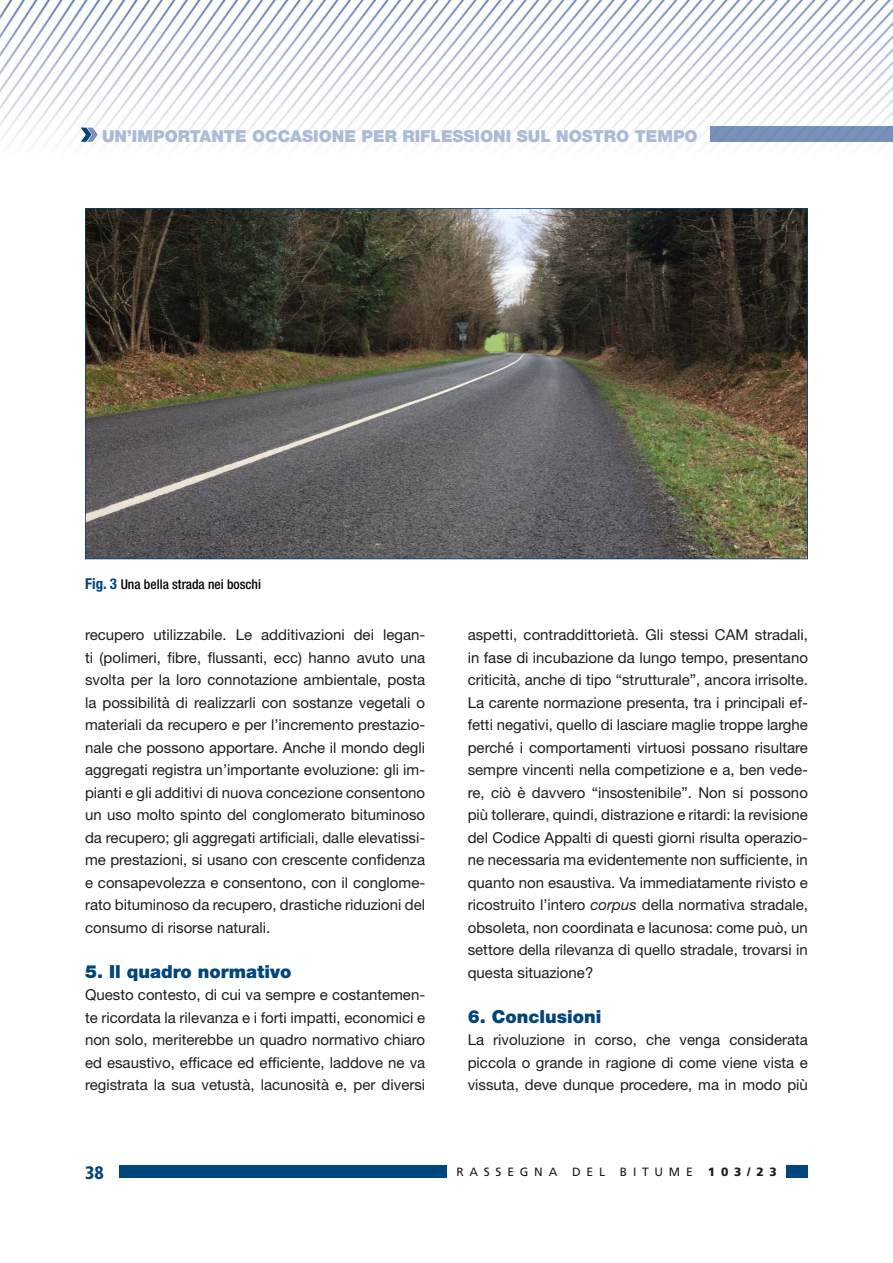
<style>
.page{position:relative;width:893px;height:1263px;background:#fff}
.page>*{position:absolute;margin:0;border:0;box-sizing:border-box;transform-origin:0 0}
.t1{font:900 18px "Helvetica Neue";color:#00457b}
.t2{font:900 condensed 18px "Frutiger";color:#00457b}
.t3{font:900 16.5px "Helvetica Neue";color:#acbad5}
.t4{font:15px/22.5px "Helvetica Neue";color:#1d1d1b;text-align:justify}
.t5{font:500 condensed 13.5px "Helvetica Neue";color:#020303}
.t6{font:12px "Frutiger";letter-spacing:.48em;color:#1d1d1b}
.t7{font:900 12px "Frutiger";color:#1d1d1b}
.s1{font-weight:700;font-size:15px;color:#00457a}
.s2{font-style:italic}
</style>
<div class="page">
<img style="left:0;top:0;width:893px;height:144px">
<div style="left:710px;top:126px;width:182px;height:16px;background:#7892ba"></div>
<svg style="left:892px;top:126px;width:1px;height:16px"></svg>
<svg style="left:81px;top:128px;width:17px;height:14px"></svg>
<div style="left:787px;top:1165px;width:21px;height:13px;background:#00457b"></div>
<div style="left:119px;top:1165px;width:327px;height:13px;background:#00457b"></div>
<img style="left:85px;top:208px;width:723px;height:351px">
<p class="t3" style="left:102px;top:131px;width:597px">UN’IMPORTANTE OCCASIONE PER RIFLESSIONI SUL NOSTRO TEMPO</p>
<p class="t5" style="left:85px;top:579px;width:177px"><span class="s1">Fig. 3</span> Una bella strada nei boschi</p>
<p class="t4" style="left:85px;top:625px;width:342px">recupero utilizzabile. Le additivazioni dei legan&shy;ti (polimeri, fibre, flussanti, ecc) hanno avuto una svolta per la loro connotazione ambientale, posta la possibilità di realizzarli con sostanze vegetali o materiali da recupero e per l’incremento prestazio&shy;nale che possono apportare. Anche il mondo degli aggregati registra un’importante evoluzione: gli im&shy;pianti e gli additivi di nuova concezione consentono un uso molto spinto del conglomerato bituminoso da recupero; gli aggregati artificiali, dalle elevatissi&shy;me prestazioni, si usano con crescente confidenza e consapevolezza e consentono, con il conglome&shy;rato bituminoso da recupero, drastiche riduzioni del consumo di risorse naturali.</p>
<p class="t1" style="left:85px;top:965px;width:208px">5. Il quadro normativo</p>
<p class="t4" style="left:85px;top:985px;width:342px">Questo contesto, di cui va sempre e costantemen&shy;te ricordata la rilevanza e i forti impatti, economici e non solo, meriterebbe un quadro normativo chiaro ed esaustivo, efficace ed efficiente, laddove ne va registrata la sua vetustà, lacunosità e, per diversi</p>
<p class="t4" style="left:468px;top:625px;width:342px">aspetti, contraddittorietà. Gli stessi CAM stradali, in fase di incubazione da lungo tempo, presentano criticità, anche di tipo “strutturale”, ancora irrisolte.<br>La carente normazione presenta, tra i principali ef&shy;fetti negativi, quello di lasciare maglie troppe larghe perché i comportamenti virtuosi possano risultare sempre vincenti nella competizione e a, ben vede&shy;re, ciò è davvero “insostenibile”. Non si possono più tollerare, quindi, distrazione e ritardi: la revisione del Codice Appalti di questi giorni risulta operazio&shy;ne necessaria ma evidentemente non sufficiente, in quanto non esaustiva. Va immediatamente rivisto e ricostruito l’intero <span class="s2">corpus</span> della normativa stradale, obsoleta, non coordinata e lacunosa: come può, un settore della rilevanza di quello stradale, trovarsi in questa situazione?</p>
<p class="t1" style="left:468px;top:1010px;width:135px">6. Conclusioni</p>
<p class="t4" style="left:468px;top:1030px;width:342px">La rivoluzione in corso, che venga considerata piccola o grande in ragione di come viene vista e vissuta, deve dunque procedere, ma in modo più</p>
<p class="t2" style="left:85px;top:1162px;width:20px">38</p>
<p class="t6" style="left:456px;top:1167px;width:238px">RASSEGNA DEL BITUME</p>
<p class="t7" style="left:708px;top:1164px;width:70px">103/23</p>
</div>
